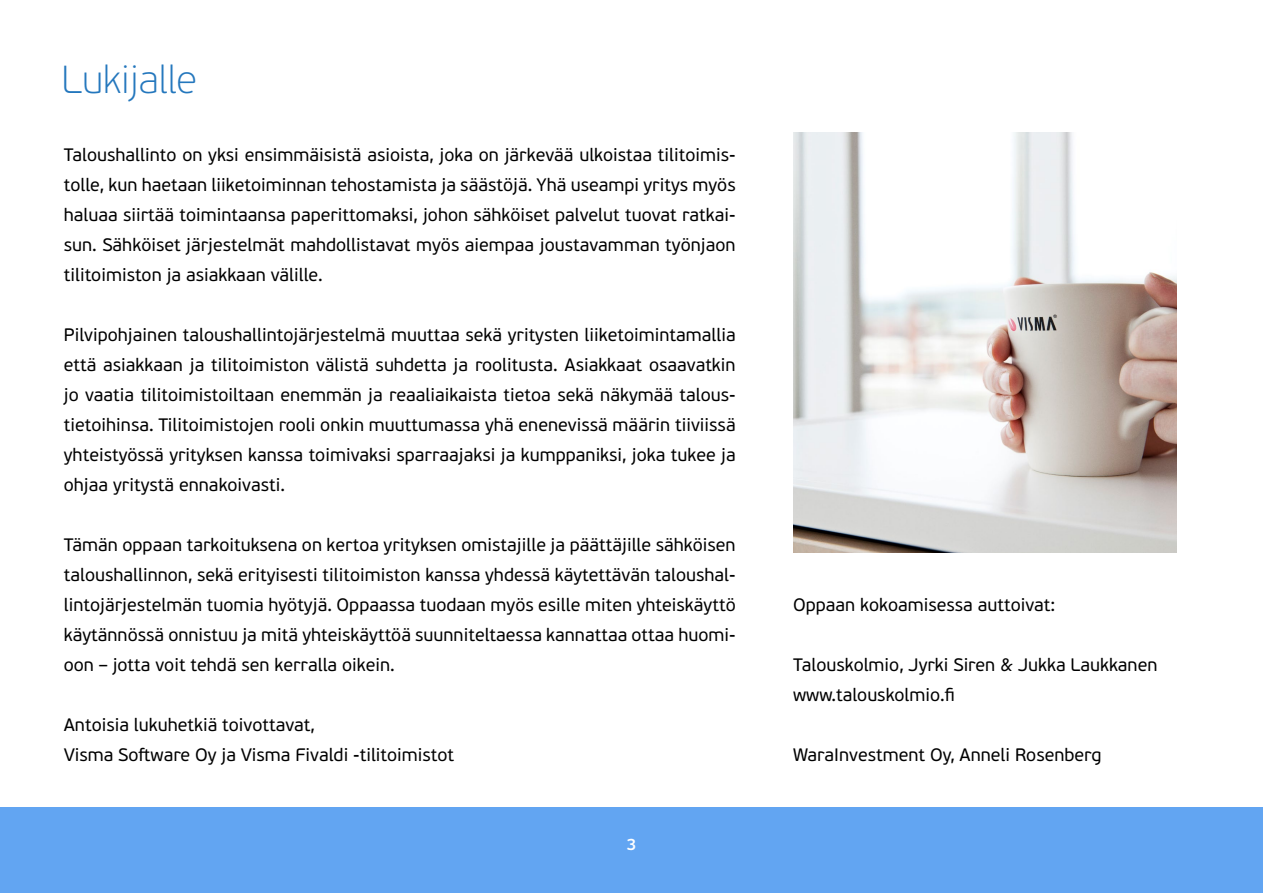
<style>
.page{position:relative;width:1263px;height:893px;background:#fff}
.page>*{position:absolute;margin:0;border:0;box-sizing:border-box;transform-origin:0 0}
.Sivu__otsikko_1{font:100 39px "PF Beau Sans Pro";color:#2477bd}
.Leipis_Regular{font:18px/30px "PF Beau Sans Pro";color:#000;text-align:justify}
.Paragraph_Style_1{font:600 16.5px "PF Beau Sans Pro";color:#fff}
</style>
<div class="page">
<div style="left:0;top:808px;width:1263px;height:85px;background:#62a5f2"></div>
<img style="left:793px;top:133px;width:383px;height:420px">
<p class="Sivu__otsikko_1" style="left:62px;top:57px;width:137px">Lukijalle</p>
<p class="Leipis_Regular" style="left:64px;top:140px;width:673px">Taloushallinto on yksi ensimmäisistä asioista, joka on järkevää ulkoistaa tilitoimis&shy;tolle, kun haetaan liiketoiminnan tehostamista ja säästöjä. Yhä useampi yritys myös haluaa siirtää toimintaansa paperittomaksi, johon sähköiset palvelut tuovat ratkai&shy;sun. Sähköiset järjestelmät mahdollistavat myös aiempaa joustavamman työnjaon tilitoimiston ja asiakkaan välille.</p>
<p class="Leipis_Regular" style="left:64px;top:320px;width:673px">Pilvipohjainen taloushallintojärjestelmä muuttaa sekä yritysten liiketoimintamallia että asiakkaan ja tilitoimiston välistä suhdetta ja roolitusta. Asiakkaat osaavatkin jo vaatia tilitoimistoiltaan enemmän ja reaaliaikaista tietoa sekä näkymää talous&shy;tietoihinsa. Tilitoimistojen rooli onkin muuttumassa yhä enenevissä määrin tiiviissä yhteistyössä yrityksen kanssa toimivaksi sparraajaksi ja kumppaniksi, joka tukee ja ohjaa yritystä ennakoivasti.</p>
<p class="Leipis_Regular" style="left:64px;top:530px;width:673px">Tämän oppaan tarkoituksena on kertoa yrityksen omistajille ja päättäjille sähköisen taloushallinnon, sekä erityisesti tilitoimiston kanssa yhdessä käytettävän taloushal&shy;lintojärjestelmän tuomia hyötyjä. Oppaassa tuodaan myös esille miten yhteiskäyttö käytännössä onnistuu ja mitä yhteiskäyttöä suunniteltaessa kannattaa ottaa huomi&shy;oon – jotta voit tehdä sen kerralla oikein.</p>
<p class="Leipis_Regular" style="left:64px;top:710px;width:253px">Antoisia lukuhetkiä toivottavat,</p>
<p class="Leipis_Regular" style="left:64px;top:740px;width:392px">Visma Software Oy ja Visma Fivaldi -tilitoimistot</p>
<p class="Paragraph_Style_1" style="left:626px;top:834px;width:12px">3</p>
<p class="Leipis_Regular" style="left:793px;top:590px;width:264px">Oppaan kokoamisessa auttoivat:</p>
<p class="Leipis_Regular" style="left:793px;top:650px;width:366px">Talouskolmio, Jyrki Siren &amp; Jukka Laukkanen</p>
<p class="Leipis_Regular" style="left:793px;top:680px;width:163px">www.talouskolmio.fi</p>
<p class="Leipis_Regular" style="left:793px;top:740px;width:310px">WaraInvestment Oy, Anneli Rosenberg</p>
</div>
